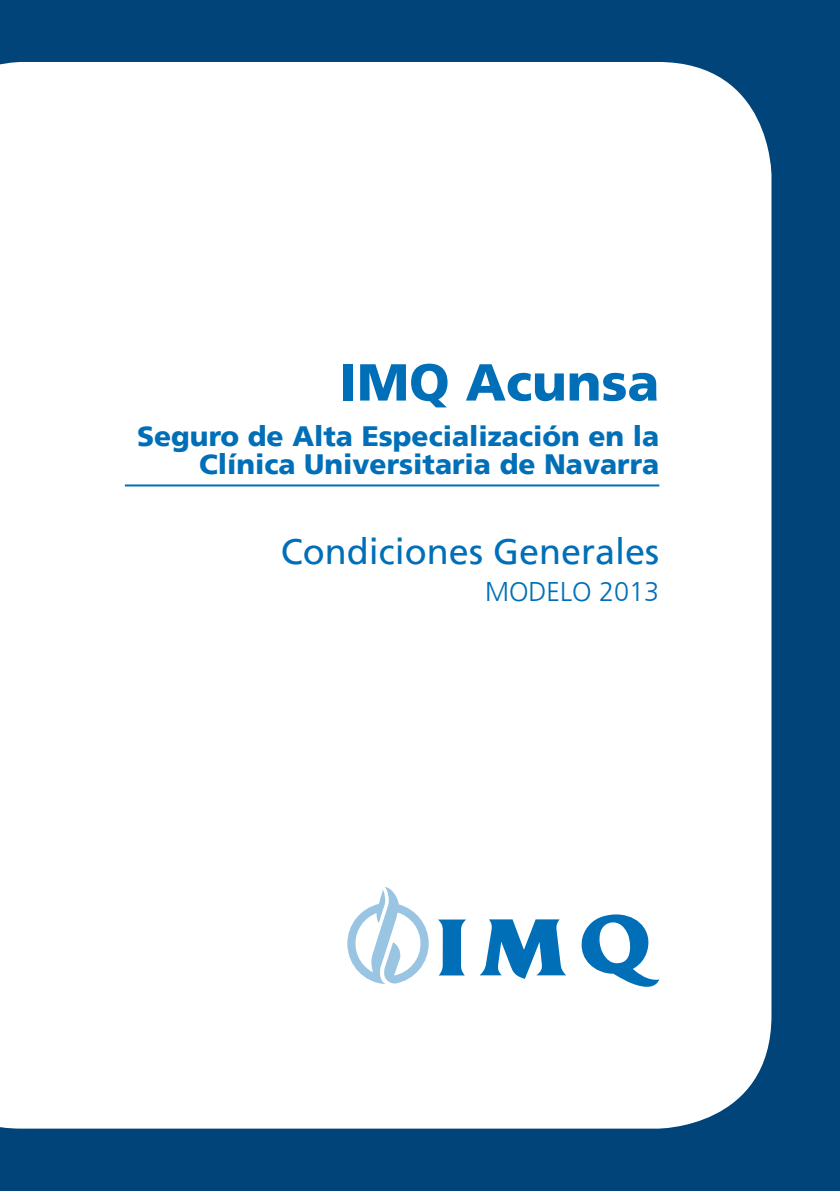
<style>
.page{position:relative;width:840px;height:1191px;background:#fff}
.page>*{position:absolute;margin:0;border:0;box-sizing:border-box;transform-origin:0 0}
.t1{font:900 52px "Frutiger LT";color:#006fb7}
.t2{font:36px "Frutiger LT";color:#006fb7}
.t3{font:900 28px/28px "Frutiger LT";color:#006fb7;text-align:right}
.t4{font:300 27px "Frutiger LT";color:#006fb7}
</style>
<div class="page">
<div style="left:0;top:0;width:839px;height:1191px;background:#00447a"></div>
<div style="left:0;top:62px;width:771px;height:1066px;background:#fff"></div>
<hr style="left:125px;top:484px;width:534px;height:2px;background:#006fb7">
<svg style="left:347px;top:887px;width:82px;height:97px;background:#d8e8f3"></svg>
<svg style="left:578px;top:914px;width:81px;height:75px;background:#95c3e1"></svg>
<svg style="left:437px;top:919px;width:29px;height:56px;background:#57a0cf"></svg>
<svg style="left:479px;top:919px;width:87px;height:60px;background:#67a9d4"></svg>
<h1 class="t1" style="left:339px;top:351px;width:321px">IMQ Acunsa</h1>
<p class="t3" style="left:137px;top:422px;width:523px">Seguro de Alta Especialización en la<br>Clínica Universitaria de Navarra</p>
<p class="t2" style="left:281px;top:531px;width:380px">Condiciones Generales</p>
<p class="t4" style="left:485px;top:576px;width:176px">MODELO 2013</p>
</div>
